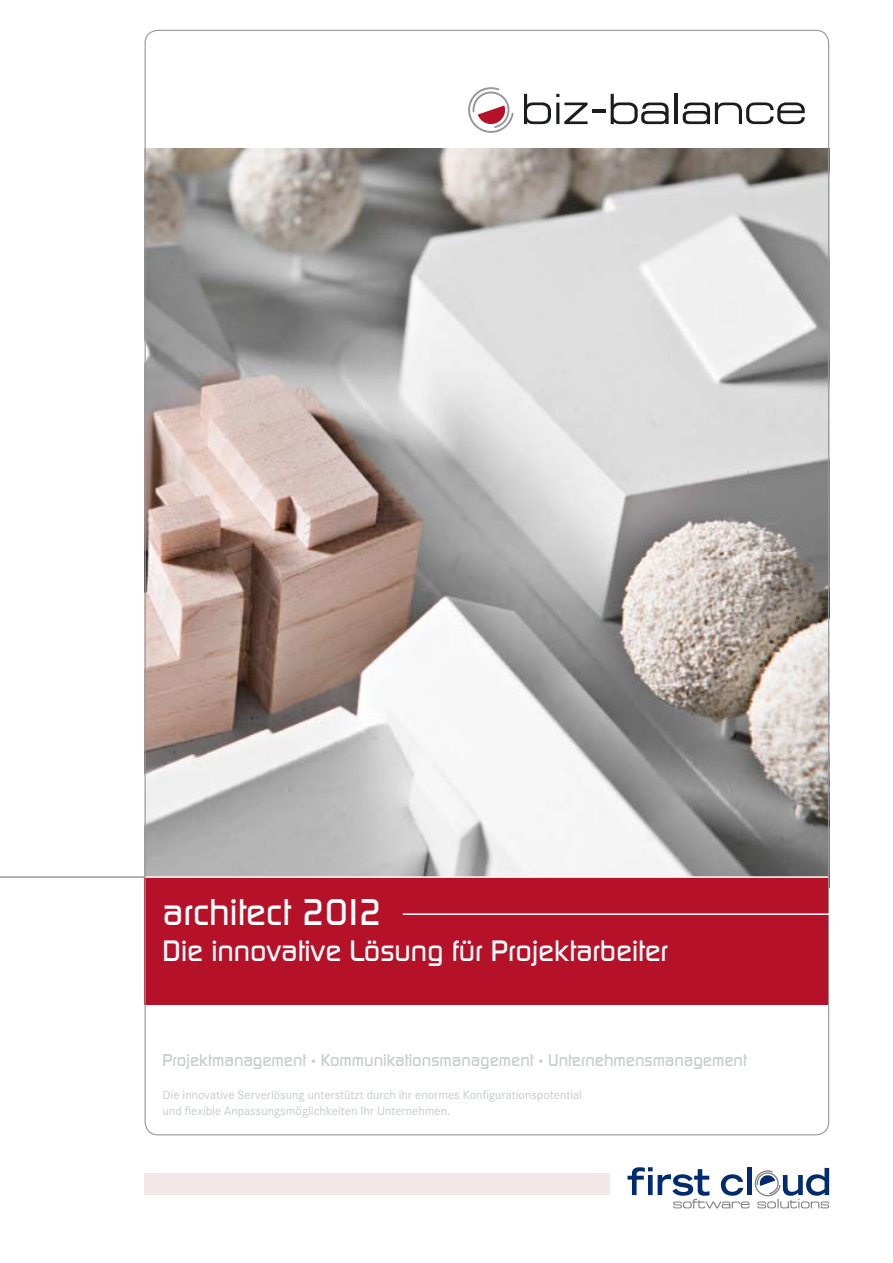
<style>
.page{position:relative;width:893px;height:1263px;background:#fff}
.page>*{position:absolute;margin:0;border:0;box-sizing:border-box;transform-origin:0 0}
.t1{font:700 36px "Digital Serial";color:#fff}
.t2{font:700 28.5px "Digital Serial";color:#fff}
.t3{font:700 16.5px "Digital Serial";color:#c6ccc9}
.t4{font:12px/16.2px "Corporate SBQ";color:#c6ccc9}
.s1{font-family:"Arial";font-weight:400;font-size:13.5px}
</style>
<div class="page">
<img style="left:147px;top:149px;width:680px;height:727px">
<div style="left:145px;top:1174px;width:465px;height:21px;background:#f2e7e9"></div>
<div style="left:145px;top:877px;width:684px;height:128px;background:#b51229"></div>
<hr style="left:0;top:876px;width:145px;height:2px;background:#97979b">
<hr style="left:145px;top:876px;width:683px;height:2px;background:#fff">
<svg style="left:524px;top:94px;width:64px;height:30px"></svg>
<hr style="left:592px;top:110px;width:14px;height:3px;background:#1b1c20">
<svg style="left:611px;top:94px;width:58px;height:30px"></svg>
<hr style="left:675px;top:94px;width:3px;height:30px;background:#1b1c20">
<svg style="left:683px;top:102px;width:122px;height:22px"></svg>
<svg style="left:468px;top:87px;width:46px;height:46px"></svg>
<hr style="left:403px;top:913px;width:426px;height:2px;background:#fff">
<svg style="left:627px;top:1167px;width:202px;height:41px"></svg>
<h1 class="t1" style="left:163px;top:891px;width:221px">architect 2012</h1>
<h2 class="t2" style="left:163px;top:934px;width:507px">Die innovative Lösung für Projektarbeiter</h2>
<h3 class="t3" style="left:163px;top:1051px;width:586px">Projektmanagement <span class="s1">•</span> Kommunikationsmanagement <span class="s1">•</span> Unternehmensmanagement</h3>
<p class="t4" style="left:163px;top:1086px;width:421px">Die innovative Serverlösung unterstützt durch ihr enormes Konfigurationspotential und flexible Anpassungsmöglichkeiten Ihr Unternehmen.</p>
</div>
